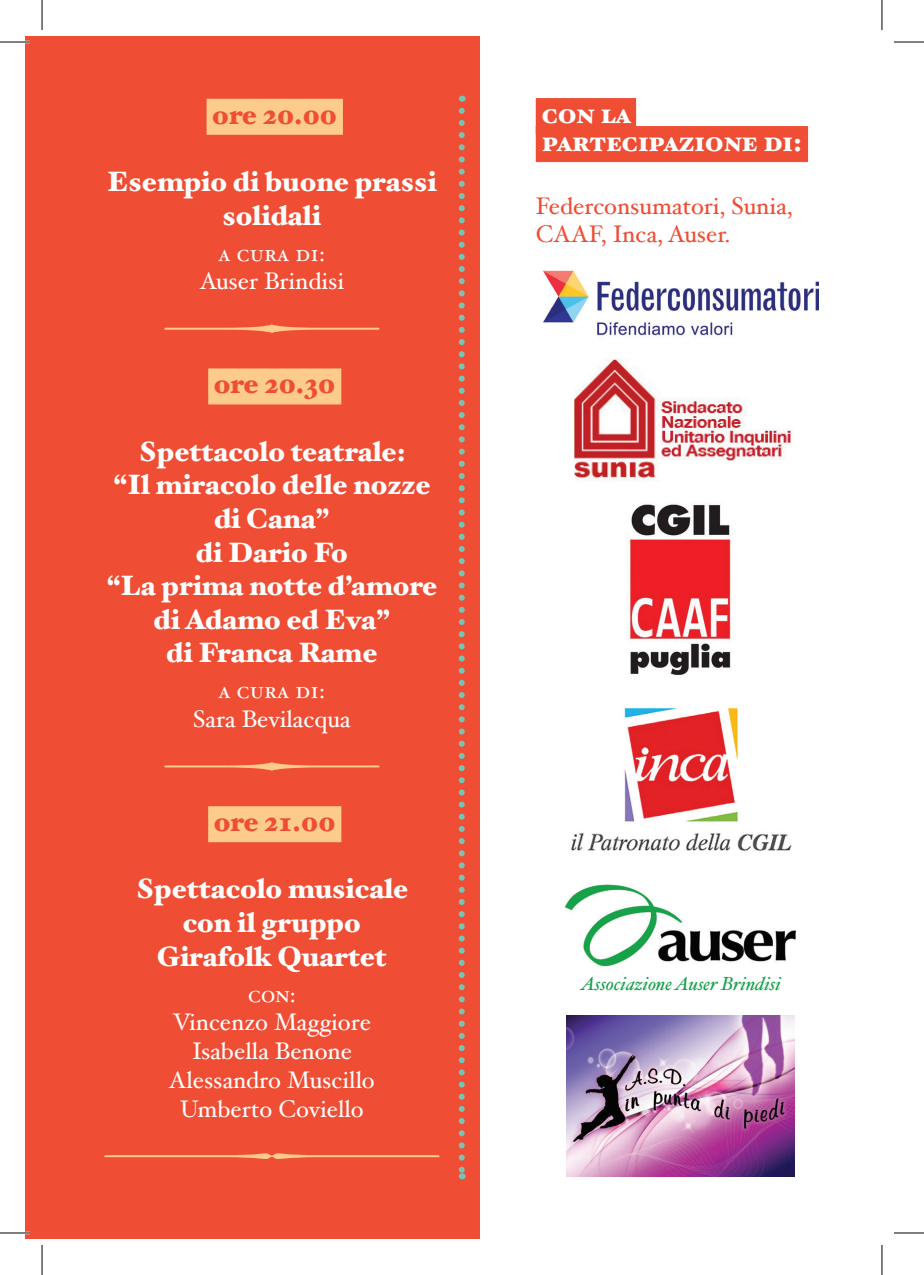
<style>
.page{position:relative;width:924px;height:1275px;background:#fff}
.page>*{position:absolute;margin:0;border:0;box-sizing:border-box;transform-origin:0 0}
.t1{font:900 28px/33.6px "Hoefler Text";color:#fff;text-align:center}
.t2{font:900 28px "Hoefler Text";color:#ef4d34}
.t3{font:28px "Hoefler Text Black Small Caps";color:#fff}
.t4{font:24px "Hoefler Text";color:#fff}
.t5{font:24px/28.8px "Hoefler Text";color:#ef4d34}
.t6{font:24px "Hoefler Text Roman Small Caps";color:#fff}
.t7{font:italic 19px "Hoefler Text";color:#16a149}
</style>
<div class="page">
<div style="left:25px;top:36px;width:454px;height:1202px;background:#ef4d34"></div>
<svg style="left:458px;top:111px;width:6px;height:1068px"></svg>
<div style="left:206px;top:99px;width:137px;height:36px;background:#fdcb8b"></div>
<div style="left:208px;top:368px;width:133px;height:36px;background:#fdcb8b"></div>
<div style="left:208px;top:806px;width:133px;height:36px;background:#fdcb8b"></div>
<div style="left:535px;top:98px;width:100px;height:36px;background:#ef4d34"></div>
<div style="left:535px;top:126px;width:272px;height:36px;background:#ef4d34"></div>
<img style="left:566px;top:1015px;width:228px;height:161px">
<img style="left:565px;top:884px;width:231px;height:83px">
<img style="left:543px;top:270px;width:274px;height:66px">
<img style="left:571px;top:707px;width:221px;height:144px">
<img style="left:574px;top:358px;width:218px;height:123px">
<img style="left:627px;top:504px;width:104px;height:171px">
<hr style="left:0;top:41px;width:30px;height:2px;background:#fff">
<hr style="left:0;top:1231px;width:30px;height:3px;background:#fff">
<hr style="left:0;top:42px;width:30px;height:1px;background:#000">
<hr style="left:893px;top:42px;width:30px;height:1px;background:#000">
<hr style="left:0;top:1232px;width:30px;height:1px;background:#000">
<hr style="left:893px;top:1232px;width:30px;height:1px;background:#000">
<hr style="left:42px;top:0;width:1px;height:30px;background:#000">
<hr style="left:42px;top:1245px;width:1px;height:30px;background:#000">
<hr style="left:881px;top:0;width:1px;height:30px;background:#000">
<hr style="left:881px;top:1245px;width:1px;height:30px;background:#000">
<p class="t2" style="left:212px;top:98px;width:126px">ore 20.00</p>
<p class="t1" style="left:107px;top:164px;width:331px">Esempio di buone prassi solidali</p>
<p class="t6" style="left:218px;top:238px;width:108px">a cura di:</p>
<p class="t4" style="left:199px;top:267px;width:146px">Auser Brindisi</p>
<p class="t2" style="left:214px;top:367px;width:123px">ore 20.30</p>
<p class="t1" style="left:138px;top:434px;width:269px">Spettacolo teatrale:</p>
<p class="t1" style="left:113px;top:468px;width:319px">“Il miracolo delle nozze di Cana”</p>
<p class="t1" style="left:196px;top:535px;width:153px">di Dario Fo</p>
<p class="t1" style="left:106px;top:568px;width:332px">“La prima notte d’amore di Adamo ed Eva”</p>
<p class="t1" style="left:166px;top:636px;width:212px">di Franca Rame</p>
<p class="t6" style="left:218px;top:676px;width:108px">a cura di:</p>
<p class="t4" style="left:193px;top:705px;width:159px">Sara Bevilacqua</p>
<p class="t2" style="left:214px;top:805px;width:123px">ore 21.00</p>
<p class="t1" style="left:135px;top:872px;width:274px">Spettacolo musicale</p>
<p class="t1" style="left:183px;top:905px;width:179px">con il gruppo</p>
<p class="t1" style="left:157px;top:939px;width:231px">Girafolk Quartet</p>
<p class="t6" style="left:248px;top:979px;width:49px">con:</p>
<p class="t4" style="left:173px;top:1008px;width:200px">Vincenzo Maggiore</p>
<p class="t4" style="left:192px;top:1037px;width:162px">Isabella Benone</p>
<p class="t4" style="left:169px;top:1065px;width:207px">Alessandro Muscillo</p>
<p class="t4" style="left:180px;top:1094px;width:185px">Umberto Coviello</p>
<p class="t3" style="left:541px;top:96px;width:91px">con la</p>
<p class="t3" style="left:541px;top:124px;width:262px">partecipazione di:</p>
<p class="t5" style="left:535px;top:191px;width:258px">Federconsumatori, Sunia,<br>CAAF, Inca, Auser.</p>
<p class="t7" style="left:580px;top:972px;width:201px">Associazione Auser Brindisi</p>
</div>
